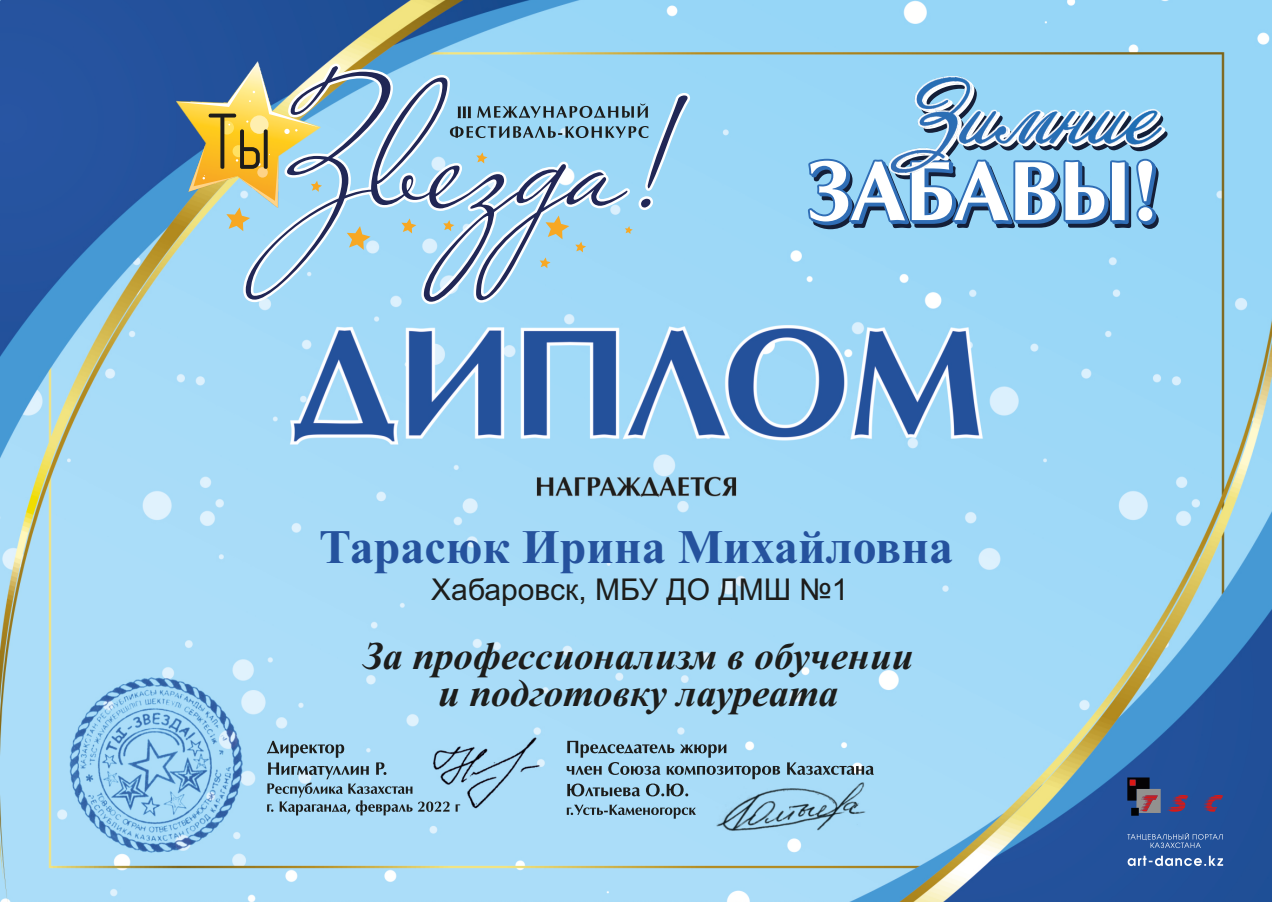
<style>
.page{position:relative;width:1272px;height:902px;background:#fff}
.page>*{position:absolute;margin:0;border:0;box-sizing:border-box;transform-origin:0 0}
.t1{font:700 48px "Times New Roman";color:#25529d}
.t2{font:italic 700 39px/36.8px "Times New Roman";color:#1d1d1b;text-align:center}
.t3{font:30px "Arial";color:#1d1d1b}
</style>
<div class="page">
<img style="left:0;top:0;width:1271px;height:901px">
<svg style="left:267px;top:740px;width:193px;height:75px;background:#94bdd5"></svg>
<svg style="left:1166px;top:794px;width:22px;height:17px"></svg>
<svg style="left:1203px;top:794px;width:20px;height:17px"></svg>
<svg style="left:1127px;top:777px;width:33px;height:38px"></svg>
<svg style="left:1127px;top:855px;width:96px;height:11px"></svg>
<svg style="left:1127px;top:832px;width:95px;height:16px;background:#3d66a6"></svg>
<svg style="left:566px;top:740px;width:308px;height:78px;background:#93bfd6"></svg>
<svg style="left:805px;top:76px;width:365px;height:156px"></svg>
<img style="left:889px;top:76px;width:273px;height:98px">
<img style="left:891px;top:78px;width:270px;height:94px">
<svg style="left:176px;top:62px;width:65px;height:169px;background:#92987d"></svg>
<svg style="left:241px;top:61px;width:451px;height:246px;background:#9ac9de"></svg>
<svg style="left:246px;top:66px;width:441px;height:236px;background:#9ec7db"></svg>
<p class="t1" style="left:319px;top:530px;width:635px">Тарасюк Ирина Михайловна</p>
<p class="t3" style="left:431px;top:578px;width:419px">Хабаровск, МБУ ДО ДМШ №1</p>
<p class="t2" style="left:363px;top:641px;width:551px">За профессионализм в обучении и подготовку лауреата</p>
</div>
